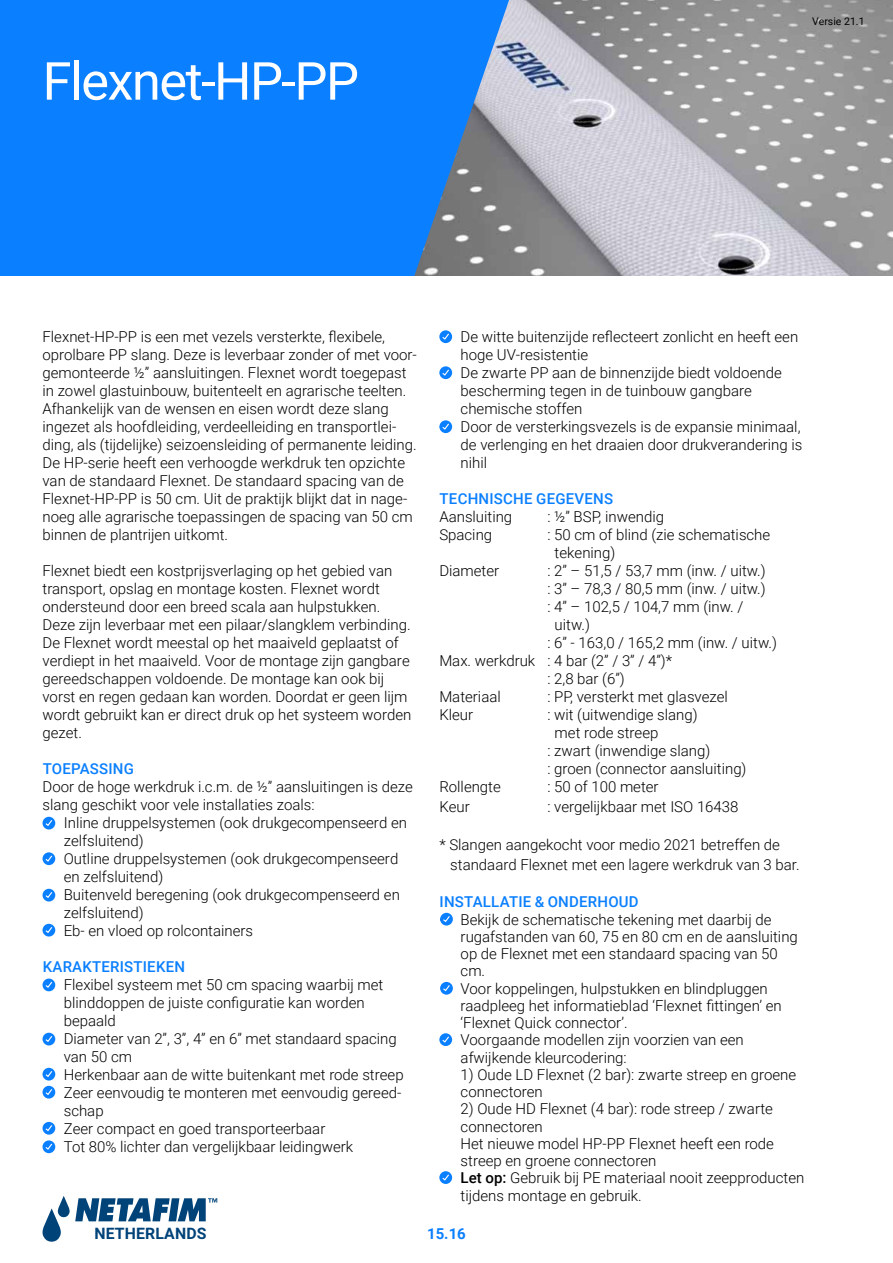
<style>
.page{position:relative;width:893px;height:1263px;background:#fff}
.page>*{position:absolute;margin:0;border:0;box-sizing:border-box;transform-origin:0 0}
.t1{font:52.5px "Roboto";letter-spacing:-.03em;color:#fff}
.t2{font:700 15.9px "Roboto";letter-spacing:.01em;color:#004379}
.t3{font:300 15px/18px "Roboto";color:#000}
.t4{font:300 15px/19.8px "Roboto";color:#020203}
.t5{font:500 15px "Roboto";letter-spacing:.015em;color:#0a7fff}
.t6{font:700 15px "Roboto";color:#0a7fff}
.t7{font:10.5px "Roboto";color:#000}
.s1{font-weight:500}
</style>
<div class="page">
<svg style="left:43px;top:1196px;width:174px;height:46px"></svg>
<img style="left:509px;top:0;width:384px;height:276px">
<svg style="left:0;top:0;width:509px;height:276px;background:#1680f4"></svg>
<svg style="left:439px;top:366px;width:13px;height:13px"></svg>
<svg style="left:441px;top:368px;width:9px;height:9px"></svg>
<svg style="left:439px;top:330px;width:13px;height:13px"></svg>
<svg style="left:441px;top:332px;width:9px;height:9px"></svg>
<svg style="left:43px;top:978px;width:12px;height:13px"></svg>
<svg style="left:44px;top:980px;width:9px;height:9px"></svg>
<div style="left:43px;top:1086px;width:12px;height:12px;background:#0a7fff;border-radius:50%"></div>
<svg style="left:45px;top:1089px;width:8px;height:6px"></svg>
<div style="left:43px;top:1068px;width:12px;height:12px;background:#0a7fff;border-radius:50%"></div>
<svg style="left:45px;top:1071px;width:8px;height:6px"></svg>
<div style="left:43px;top:1122px;width:12px;height:12px;background:#0a7fff;border-radius:50%"></div>
<svg style="left:45px;top:1125px;width:8px;height:7px"></svg>
<div style="left:43px;top:1033px;width:12px;height:12px;background:#0a7fff;border-radius:50%"></div>
<svg style="left:45px;top:1036px;width:8px;height:6px"></svg>
<div style="left:43px;top:924px;width:12px;height:12px;background:#0a7fff;border-radius:50%"></div>
<svg style="left:45px;top:927px;width:8px;height:6px"></svg>
<div style="left:43px;top:889px;width:12px;height:12px;background:#0a7fff;border-radius:50%"></div>
<svg style="left:45px;top:892px;width:8px;height:6px"></svg>
<div style="left:43px;top:852px;width:12px;height:13px;background:#0a7fff;border-radius:50%"></div>
<svg style="left:44px;top:854px;width:9px;height:8px"></svg>
<div style="left:43px;top:817px;width:12px;height:12px;background:#0a7fff;border-radius:50%"></div>
<svg style="left:45px;top:820px;width:8px;height:6px"></svg>
<svg style="left:440px;top:913px;width:13px;height:12px"></svg>
<svg style="left:442px;top:915px;width:9px;height:8px"></svg>
<svg style="left:43px;top:1140px;width:12px;height:13px"></svg>
<svg style="left:44px;top:1142px;width:9px;height:9px"></svg>
<svg style="left:439px;top:420px;width:13px;height:13px"></svg>
<svg style="left:441px;top:422px;width:9px;height:9px"></svg>
<svg style="left:439px;top:1033px;width:13px;height:13px"></svg>
<svg style="left:441px;top:1035px;width:9px;height:8px"></svg>
<svg style="left:439px;top:1171px;width:13px;height:13px"></svg>
<svg style="left:441px;top:1173px;width:9px;height:8px"></svg>
<svg style="left:440px;top:982px;width:13px;height:13px"></svg>
<svg style="left:442px;top:984px;width:9px;height:8px"></svg>
<h1 class="t1" style="left:43px;top:44px;width:318px">Flexnet-HP-PP</h1>
<p class="t7" style="left:812px;top:14px;width:54px">Versie 21.1</p>
<p class="t3" style="left:43px;top:327px;width:376px">Flexnet-HP-PP is een met vezels versterkte, flexibele, oprolbare PP slang. Deze is leverbaar zonder of met voor&shy;gemonteerde ½” aansluitingen. Flexnet wordt toegepast in zowel glastuinbouw, buitenteelt en agrarische teelten.<br>Afhankelijk van de wensen en eisen wordt deze slang ingezet als hoofdleiding, verdeelleiding en transportlei&shy;ding, als (tijdelijke) seizoensleiding of permanente leiding.<br>De HP-serie heeft een verhoogde werkdruk ten opzichte van de standaard Flexnet. De standaard spacing van de Flexnet-HP-PP is 50 cm. Uit de praktijk blijkt dat in nage&shy;noeg alle agrarische toepassingen de spacing van 50 cm binnen de plantrijen uitkomt.</p>
<p class="t3" style="left:43px;top:561px;width:370px">Flexnet biedt een kostprijsverlaging op het gebied van transport, opslag en montage kosten. Flexnet wordt ondersteund door een breed scala aan hulpstukken.<br>Deze zijn leverbaar met een pilaar/slangklem verbinding.<br>De Flexnet wordt meestal op het maaiveld geplaatst of verdiept in het maaiveld. Voor de montage zijn gangbare gereedschappen voldoende. De montage kan ook bij vorst en regen gedaan kan worden. Doordat er geen lijm wordt gebruikt kan er direct druk op het systeem worden gezet.</p>
<p class="t5" style="left:43px;top:758px;width:93px">TOEPASSING</p>
<p class="t3" style="left:43px;top:777px;width:372px">Door de hoge werkdruk i.c.m. de ½” aansluitingen is deze slang geschikt voor vele installaties zoals:</p>
<p class="t3" style="left:64px;top:813px;width:345px;text-indent:-21px">• Inline druppelsystemen (ook drukgecompenseerd en zelfsluitend)<br>Outline druppelsystemen (ook drukgecompenseerd en zelfsluitend)<br>Buitenveld beregening (ook drukgecompenseerd en zelfsluitend)<br>Eb- en vloed op rolcontainers</p>
<p class="t5" style="left:43px;top:956px;width:144px">KARAKTERISTIEKEN</p>
<p class="t3" style="left:64px;top:975px;width:321px;text-indent:-21px">• Flexibel systeem met 50 cm spacing waarbij met blinddoppen de juiste configuratie kan worden bepaald</p>
<p class="t3" style="left:64px;top:1029px;width:335px;text-indent:-21px">• Diameter van 2”, 3”, 4” en 6” met standaard spacing van 50 cm</p>
<p class="t3" style="left:43px;top:1065px;width:363px">• Herkenbaar aan de witte buitenkant met rode streep</p>
<p class="t3" style="left:64px;top:1083px;width:339px;text-indent:-21px">• Zeer eenvoudig te monteren met eenvoudig gereed&shy;schap</p>
<p class="t3" style="left:43px;top:1119px;width:284px">• Zeer compact en goed transporteerbaar</p>
<p class="t3" style="left:43px;top:1137px;width:312px">• Tot 80% lichter dan vergelijkbaar leidingwerk</p>
<p class="t3" style="left:461px;top:327px;width:339px">De witte buitenzijde reflecteert zonlicht en heeft een hoge UV-resistentie</p>
<p class="t3" style="left:461px;top:363px;width:323px;text-indent:-21px">• De zwarte PP aan de binnenzijde biedt voldoende bescherming tegen in de tuinbouw gangbare chemische stoffen</p>
<p class="t3" style="left:461px;top:417px;width:343px;text-align:justify;text-indent:-21px">• Door de versterkingsvezels is de expansie minimaal, de verlenging en het draaien door drukverandering is nihil</p>
<p class="t5" style="left:440px;top:488px;width:175px">TECHNISCHE GEGEVENS</p>
<p class="t3" style="left:439px;top:507px;width:74px">Aansluiting</p>
<p class="t3" style="left:547px;top:507px;width:118px">: ½” BSP, inwendig</p>
<p class="t3" style="left:439px;top:525px;width:54px">Spacing</p>
<p class="t3" style="left:555px;top:525px;width:217px;text-indent:-7px">: 50 cm of blind (zie schematische tekening)</p>
<p class="t3" style="left:439px;top:561px;width:61px">Diameter</p>
<p class="t3" style="left:547px;top:561px;width:220px">: 2” – 51,5 / 53,7 mm (inw. / uitw.)</p>
<p class="t3" style="left:547px;top:579px;width:220px">: 3” – 78,3 / 80,5 mm (inw. / uitw.)</p>
<p class="t3" style="left:547px;top:597px;width:198px">: 4” – 102,5 / 104,7 mm (inw. /</p>
<p class="t3" style="left:555px;top:615px;width:37px">uitw.)</p>
<p class="t3" style="left:547px;top:633px;width:231px">: 6” - 163,0 / 165,2 mm (inw. / uitw.)</p>
<p class="t3" style="left:439px;top:651px;width:234px">Max. werkdruk : 4 bar (2” / 3” / 4”)*</p>
<p class="t3" style="left:547px;top:669px;width:79px">: 2,8 bar (6”)</p>
<p class="t3" style="left:439px;top:687px;width:63px">Materiaal</p>
<p class="t3" style="left:547px;top:687px;width:182px">: PP, versterkt met glasvezel</p>
<p class="t3" style="left:439px;top:705px;width:35px">Kleur</p>
<p class="t3" style="left:547px;top:705px;width:152px">: wit (uitwendige slang)</p>
<p class="t3" style="left:555px;top:723px;width:105px">met rode streep</p>
<p class="t3" style="left:547px;top:741px;width:164px">: zwart (inwendige slang)</p>
<p class="t3" style="left:547px;top:759px;width:201px">: groen (connector aansluiting)</p>
<p class="t3" style="left:439px;top:777px;width:63px">Rollengte</p>
<p class="t3" style="left:547px;top:777px;width:113px">: 50 of 100 meter</p>
<p class="t3" style="left:439px;top:797px;width:32px">Keur</p>
<p class="t3" style="left:547px;top:797px;width:193px">: vergelijkbaar met ISO 16438</p>
<p class="t4" style="left:450px;top:834px;width:351px;text-indent:-11px">* Slangen aangekocht voor medio 2021 betreffen de standaard Flexnet met een lagere werkdruk van 3 bar.</p>
<p class="t5" style="left:440px;top:891px;width:201px">INSTALLATIE &amp; ONDERHOUD</p>
<p class="t3" style="left:461px;top:910px;width:339px;line-height:17.2px;text-indent:-21px">• Bekijk de schematische tekening met daarbij de rugafstanden van 60, 75 en 80 cm en de aansluiting op de Flexnet met een standaard spacing van 50 cm.<br>Voor koppelingen, hulpstukken en blindpluggen raadpleeg het informatieblad ‘Flexnet fittingen’ en ‘Flexnet Quick connector’.<br>Voorgaande modellen zijn voorzien van een afwijkende kleurcodering:</p>
<p class="t3" style="left:461px;top:1065px;width:337px;line-height:17.2px">1) Oude LD Flexnet (2 bar): zwarte streep en groene connectoren</p>
<p class="t3" style="left:461px;top:1100px;width:315px;line-height:17.2px">2) Oude HD Flexnet (4 bar): rode streep / zwarte connectoren<br>Het nieuwe model HP-PP Flexnet heeft een rode streep en groene connectoren</p>
<p class="t3" style="left:461px;top:1169px;width:345px;line-height:17.2px;text-indent:-21px"><span class="s1">• Let op:</span> Gebruik bij PE materiaal nooit zeepproducten tijdens montage en gebruik.</p>
<p class="t2" style="left:94px;top:1223px;width:114px">NETHERLANDS</p>
<p class="t6" style="left:427px;top:1223px;width:40px">15.16</p>
</div>
